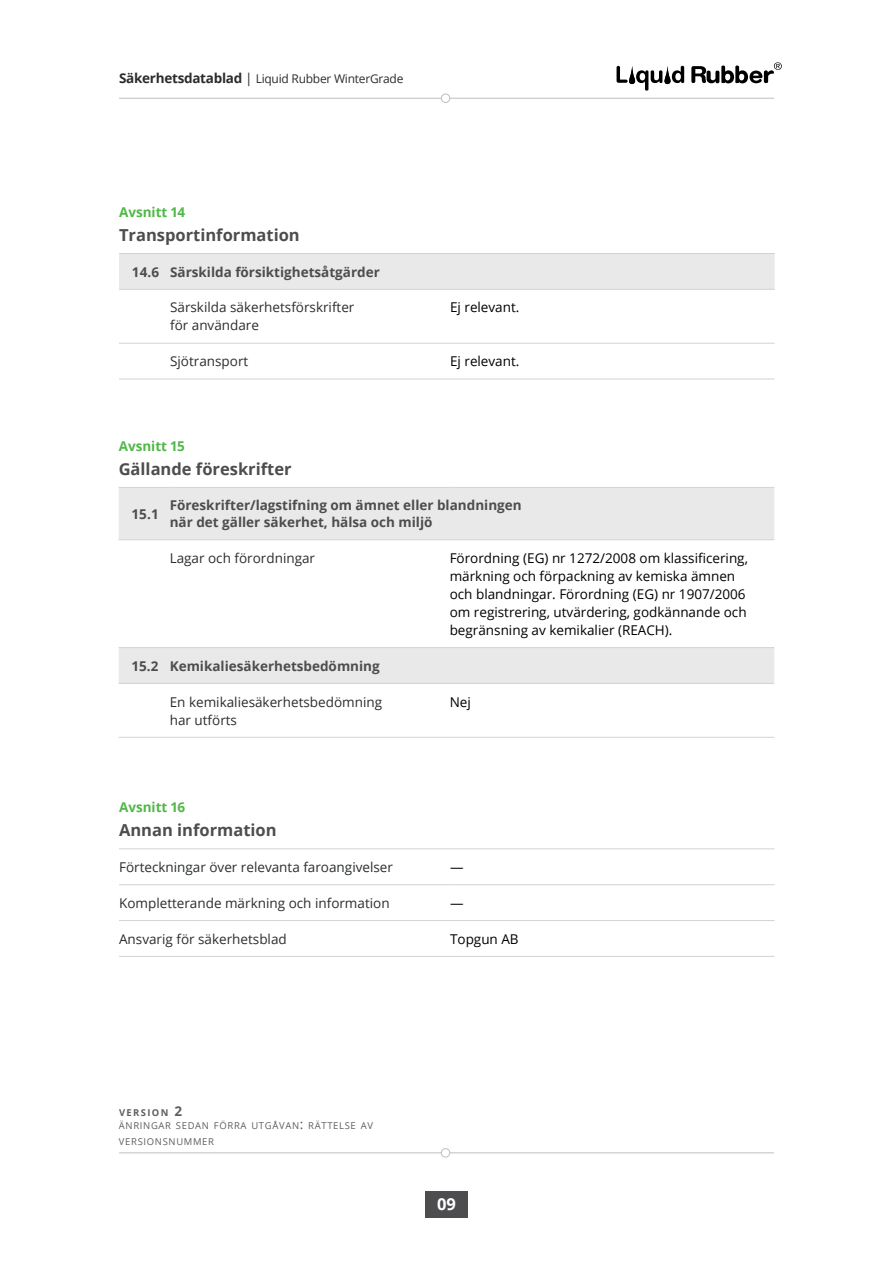
<style>
.page{position:relative;width:893px;height:1263px;background:#fff}
.page>*{position:absolute;margin:0;border:0;box-sizing:border-box;transform-origin:0 0}
.t1{font:700 16.5px "Open Sans";color:#4d4d4f}
.t2{font:700 16.5px "Open Sans";color:#fff}
.t3{font:13.5px/18px "Open Sans";color:#000}
.t4{font:13.5px/18px "Open Sans";color:#2a2d2f}
.t5{font:700 13.5px/16.5px "Open Sans";color:#4d4d4f}
.t6{font:700 13.5px "Open Sans";color:#50b848}
.t7{font:12px "Open Sans";letter-spacing:-.02em;color:#2a2d2f}
.t8{font:9.45px/12.8px "Open Sans";letter-spacing:.07em;color:#5d5f60}
.s1{font-weight:700;font-size:13.5px}
.s2{font-size:13.5px}
.s3{font-weight:700}
</style>
<div class="page">
<svg style="left:617px;top:66px;width:11px;height:17px"></svg>
<svg style="left:636px;top:70px;width:26px;height:21px"></svg>
<svg style="left:672px;top:66px;width:12px;height:17px"></svg>
<svg style="left:664px;top:66px;width:7px;height:18px"></svg>
<svg style="left:629px;top:66px;width:6px;height:18px"></svg>
<svg style="left:691px;top:62px;width:91px;height:21px"></svg>
<hr style="left:119px;top:98px;width:655px;height:1px;background:#bcbec0">
<div style="left:441px;top:94px;width:9px;height:8px;background:#fff;border-radius:50%"></div>
<div style="left:441px;top:94px;width:9px;height:9px;border:1px solid #bcbec0;border-radius:50%"></div>
<div style="left:425px;top:1191px;width:43px;height:26px;background:#4d4d4f"></div>
<div style="left:119px;top:254px;width:656px;height:35px;background:#e9e9ea"></div>
<svg style="left:119px;top:342px;width:656px;height:37px"></svg>
<hr style="left:119px;top:253px;width:51px;height:1px;background:#d1d3d4">
<hr style="left:170px;top:253px;width:280px;height:1px;background:#d1d3d4">
<hr style="left:450px;top:253px;width:325px;height:1px;background:#d1d3d4">
<hr style="left:119px;top:289px;width:51px;height:1px;background:#d1d3d4">
<hr style="left:170px;top:289px;width:280px;height:1px;background:#d1d3d4">
<hr style="left:450px;top:289px;width:325px;height:1px;background:#d1d3d4">
<hr style="left:119px;top:343px;width:51px;height:1px;background:#d1d3d4">
<hr style="left:170px;top:343px;width:280px;height:1px;background:#d1d3d4">
<hr style="left:450px;top:343px;width:325px;height:1px;background:#d1d3d4">
<hr style="left:119px;top:379px;width:51px;height:1px;background:#d1d3d4">
<hr style="left:170px;top:379px;width:280px;height:1px;background:#d1d3d4">
<hr style="left:450px;top:379px;width:325px;height:1px;background:#d1d3d4">
<svg style="left:119px;top:849px;width:656px;height:1px"></svg>
<hr style="left:119px;top:848px;width:331px;height:1px;background:#d1d3d4">
<hr style="left:450px;top:848px;width:325px;height:1px;background:#d1d3d4">
<hr style="left:119px;top:884px;width:331px;height:1px;background:#d1d3d4">
<hr style="left:450px;top:884px;width:325px;height:1px;background:#d1d3d4">
<hr style="left:119px;top:920px;width:331px;height:1px;background:#d1d3d4">
<hr style="left:450px;top:920px;width:325px;height:1px;background:#d1d3d4">
<hr style="left:119px;top:956px;width:331px;height:1px;background:#d1d3d4">
<hr style="left:450px;top:956px;width:325px;height:1px;background:#d1d3d4">
<div style="left:119px;top:488px;width:655px;height:51px;background:#e9e9ea"></div>
<svg style="left:119px;top:540px;width:655px;height:143px"></svg>
<hr style="left:119px;top:487px;width:51px;height:1px;background:#d1d3d4">
<hr style="left:170px;top:487px;width:280px;height:1px;background:#d1d3d4">
<hr style="left:450px;top:487px;width:324px;height:1px;background:#d1d3d4">
<hr style="left:119px;top:539px;width:51px;height:1px;background:#d1d3d4">
<hr style="left:170px;top:539px;width:280px;height:1px;background:#d1d3d4">
<hr style="left:450px;top:539px;width:324px;height:1px;background:#d1d3d4">
<hr style="left:119px;top:647px;width:51px;height:1px;background:#d1d3d4">
<hr style="left:170px;top:647px;width:280px;height:1px;background:#d1d3d4">
<hr style="left:450px;top:647px;width:324px;height:1px;background:#d1d3d4">
<hr style="left:119px;top:683px;width:51px;height:1px;background:#d1d3d4">
<hr style="left:170px;top:683px;width:280px;height:1px;background:#d1d3d4">
<hr style="left:450px;top:683px;width:324px;height:1px;background:#d1d3d4">
<hr style="left:119px;top:737px;width:51px;height:1px;background:#d1d3d4">
<hr style="left:170px;top:737px;width:280px;height:1px;background:#d1d3d4">
<hr style="left:450px;top:737px;width:324px;height:1px;background:#d1d3d4">
<hr style="left:119px;top:1152px;width:655px;height:1px;background:#bcbec0">
<div style="left:441px;top:1148px;width:9px;height:9px;background:#fff;border-radius:50%"></div>
<div style="left:441px;top:1148px;width:9px;height:9px;border:1px solid #bcbec0;border-radius:50%"></div>
<p class="t7" style="left:119px;top:70px;width:286px"><span class="s1">Säkerhetsdatablad</span> <span class="s2">|</span> Liquid Rubber WinterGrade</p>
<p class="t6" style="left:119px;top:202px;width:68px">Avsnitt 14</p>
<p class="t1" style="left:119px;top:223px;width:182px">Transportinformation</p>
<p class="t5" style="left:132px;top:263px;width:250px">14.6 Särskilda försiktighetsåtgärder</p>
<p class="t4" style="left:170px;top:298px;width:186px">Särskilda säkerhetsförskrifter för användare</p>
<p class="t3" style="left:450px;top:298px;width:71px">Ej relevant.</p>
<p class="t4" style="left:170px;top:352px;width:80px">Sjötransport</p>
<p class="t3" style="left:450px;top:352px;width:71px">Ej relevant.</p>
<p class="t6" style="left:119px;top:436px;width:68px">Avsnitt 15</p>
<p class="t1" style="left:119px;top:457px;width:174px">Gällande föreskrifter</p>
<p class="t5" style="left:131px;top:505px;width:29px">15.1</p>
<p class="t5" style="left:170px;top:497px;width:353px">Föreskrifter/lagstifning om ämnet eller blandningen när det gäller säkerhet, hälsa och miljö</p>
<p class="t4" style="left:170px;top:549px;width:147px">Lagar och förordningar</p>
<p class="t3" style="left:450px;top:549px;width:300px">Förordning (EG) nr 1272/2008 om klassificering, märkning och förpackning av kemiska ämnen och blandningar. Förordning (EG) nr 1907/2006 om registrering, utvärdering, godkännande och begränsning av kemikalier (REACH).</p>
<p class="t5" style="left:131px;top:657px;width:250px">15.2 Kemikaliesäkerhetsbedömning</p>
<p class="t4" style="left:170px;top:692px;width:214px">En kemikaliesäkerhetsbedömning har utförts</p>
<p class="t3" style="left:450px;top:692px;width:23px">Nej</p>
<p class="t6" style="left:119px;top:798px;width:68px">Avsnitt 16</p>
<p class="t1" style="left:119px;top:818px;width:159px">Annan information</p>
<p class="t4" style="left:119px;top:858px;width:275px">Förteckningar över relevanta faroangivelser</p>
<p class="t3" style="left:450px;top:858px;width:15px">—</p>
<p class="t4" style="left:119px;top:893px;width:272px">Kompletterande märkning och information</p>
<p class="t3" style="left:450px;top:893px;width:15px">—</p>
<p class="t4" style="left:119px;top:929px;width:169px">Ansvarig för säkerhetsblad</p>
<p class="t3" style="left:450px;top:929px;width:70px">Topgun AB</p>
<p class="t8" style="left:119px;top:1106px;width:256px"><span class="s3">VERSION</span> <span class="s1">2<br></span>ÄNRINGAR SEDAN FÖRRA UTGÅVAN<span class="s2">:</span> RÄTTELSE AV</p>
<p class="t8" style="left:119px;top:1135px;width:97px">VERSIONSNUMMER</p>
<p class="t2" style="left:437px;top:1192px;width:20px">09</p>
</div>
